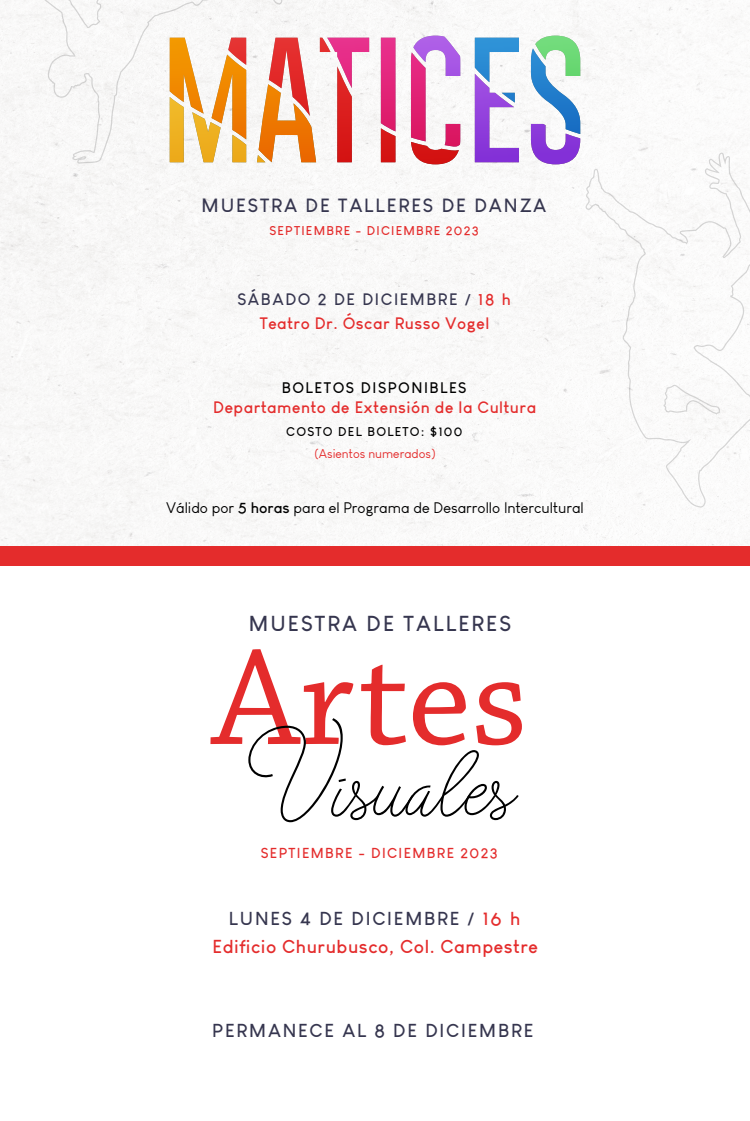
<style>
.page{position:relative;width:750px;height:1121px;background:#fff}
.page>*{position:absolute;margin:0;border:0;box-sizing:border-box;transform-origin:0 0}
.t1{font:700 21.25px "Louis George Cafe";letter-spacing:.1em;color:#36364f}
.t2{font:700 18.75px "Louis George Cafe";letter-spacing:.1em;color:#36364f}
.t3{font:700 18.38px/27.4px "Louis George Cafe";letter-spacing:.03em;color:#e42c2c;text-align:center}
.t4{font:700 18.38px "Louis George Cafe";letter-spacing:.1em;color:#36364f}
.t5{font:700 16.25px/24.2px "Louis George Cafe";letter-spacing:.03em;color:#e42c2c;text-align:center}
.t6{font:15px "Louis George Cafe";color:#000}
.t7{font:700 15px "Louis George Cafe";letter-spacing:.1em;color:#000}
.t8{font:700 14.12px "Louis George Cafe";letter-spacing:.1em;color:#e42c2c}
.t9{font:700 12.5px "Louis George Cafe";letter-spacing:.1em;color:#e42c2c}
.t10{font:700 12.5px "Louis George Cafe";letter-spacing:.1em;color:#000}
.t11{font:12.5px "Louis George Cafe";color:#e42c2c}
.s1{color:#36364f}
.s2{font-weight:700}
</style>
<div class="page">
<img style="left:0;top:0;width:750px;height:546px">
<div style="left:0;top:546px;width:750px;height:20px;background:#e42c2c"></div>
<svg style="left:210px;top:649px;width:312px;height:173px"></svg>
<svg style="left:282px;top:38px;width:87px;height:124px"></svg>
<svg style="left:381px;top:38px;width:14px;height:124px;background:#df2967"></svg>
<svg style="left:411px;top:36px;width:49px;height:128px"></svg>
<svg style="left:475px;top:38px;width:44px;height:124px"></svg>
<svg style="left:531px;top:36px;width:49px;height:128px"></svg>
<svg style="left:586px;top:152px;width:164px;height:355px"></svg>
<svg style="left:7px;top:0;width:275px;height:164px;fill:#f7f7f6"></svg>
<p class="t2" style="left:202px;top:193px;width:346px">MUESTRA DE TALLERES DE DANZA</p>
<p class="t9" style="left:269px;top:222px;width:211px">SEPTIEMBRE - DICIEMBRE 2023</p>
<p class="t5" style="left:237px;top:287px;width:275px"><span class="s1">SÁBADO 2 DE DICIEMBRE /</span> 18 h<br>Teatro Dr. Óscar Russo Vogel</p>
<p class="t7" style="left:282px;top:378px;width:186px">BOLETOS DISPONIBLES</p>
<p class="t5" style="left:213px;top:394px;width:325px">Departamento de Extensión de la Cultura</p>
<p class="t10" style="left:286px;top:424px;width:178px">COSTO DEL BOLETO: $100</p>
<p class="t11" style="left:314px;top:446px;width:123px">(Asientos numerados)</p>
<p class="t6" style="left:166px;top:499px;width:419px">Válido por <span class="s2">5 horas</span> para el Programa de Desarrollo Intercultural</p>
<h1 class="t1" style="left:249px;top:610px;width:264px">MUESTRA DE TALLERES</h1>
<p class="t8" style="left:261px;top:843px;width:239px">SEPTIEMBRE - DICIEMBRE 2023</p>
<p class="t3" style="left:213px;top:904px;width:327px"><span class="s1">LUNES 4 DE DICIEMBRE /</span> 16 h<br>Edificio Churubusco, Col. Campestre</p>
<p class="t4" style="left:212px;top:1018px;width:323px">PERMANECE AL 8 DE DICIEMBRE</p>
</div>
